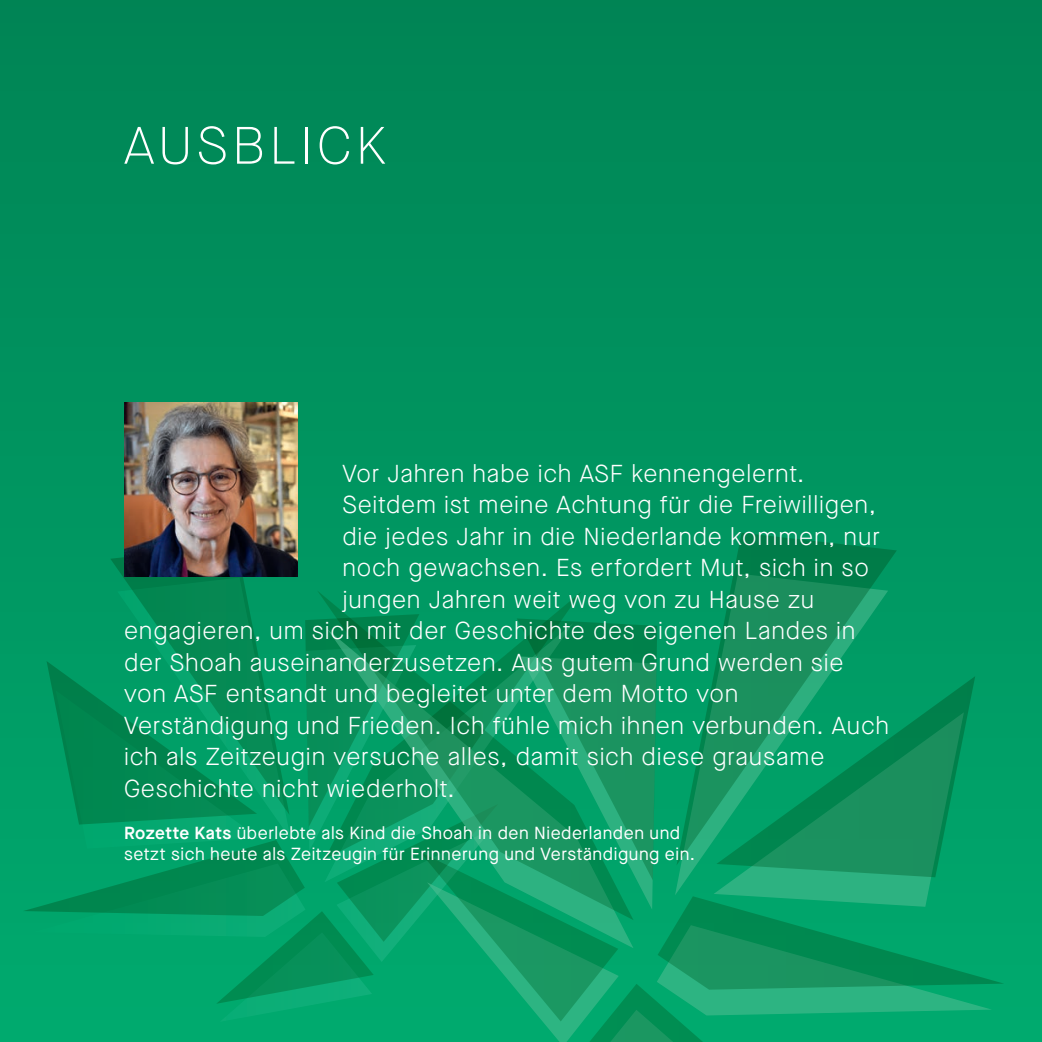
<style>
.page{position:relative;width:1042px;height:1042px;background:#008e5b}
.page>*{position:absolute;margin:0;border:0;box-sizing:border-box;transform-origin:0 0}
.t1{font:100 52.5px "Maison Neue";letter-spacing:.085em;color:#fff}
.t2{font:300 24.5px "Maison Neue";letter-spacing:.03em;color:#fff}
.t3{font:17.5px/21px "Maison Neue";letter-spacing:.03em;color:#fff}
.s1{font-weight:600}
</style>
<div class="page">
<svg style="left:33px;top:1004px;width:284px;height:18px;background:#01a96f"></svg>
<svg style="left:23px;top:557px;width:294px;height:447px"></svg>
<svg style="left:317px;top:533px;width:687px;height:509px"></svg>
<img style="left:124px;top:403px;width:174px;height:173px">
<h1 class="t1" style="left:124px;top:112px;width:263px">AUSBLICK</h1>
<p class="t2" style="left:342px;top:457px;width:463px">Vor Jahren habe ich ASF kennengelernt.</p>
<p class="t2" style="left:342px;top:489px;width:535px">Seitdem ist meine Achtung für die Freiwilligen,</p>
<p class="t2" style="left:342px;top:520px;width:539px">die jedes Jahr in die Niederlande kommen, nur</p>
<p class="t2" style="left:342px;top:552px;width:528px">noch gewachsen. Es erfordert Mut, sich in so</p>
<p class="t2" style="left:342px;top:583px;width:473px">jungen Jahren weit weg von zu Hause zu</p>
<p class="t2" style="left:124px;top:615px;width:733px">engagieren, um sich mit der Geschichte des eigenen Landes in</p>
<p class="t2" style="left:124px;top:646px;width:721px">der Shoah auseinanderzusetzen. Aus gutem Grund werden sie</p>
<p class="t2" style="left:124px;top:678px;width:616px">von ASF entsandt und begleitet unter dem Motto von</p>
<p class="t2" style="left:124px;top:709px;width:766px">Verständigung und Frieden. Ich fühle mich ihnen verbunden. Auch</p>
<p class="t2" style="left:124px;top:741px;width:702px">ich als Zeitzeugin versuche alles, damit sich diese grausame</p>
<p class="t2" style="left:124px;top:772px;width:332px">Geschichte nicht wiederholt.</p>
<p class="t3" style="left:124px;top:822px;width:572px"><span class="s1">Rozette Kats</span> überlebte als Kind die Shoah in den Niederlanden und setzt sich heute als Zeitzeugin für Erinnerung und Verständigung ein.</p>
</div>
